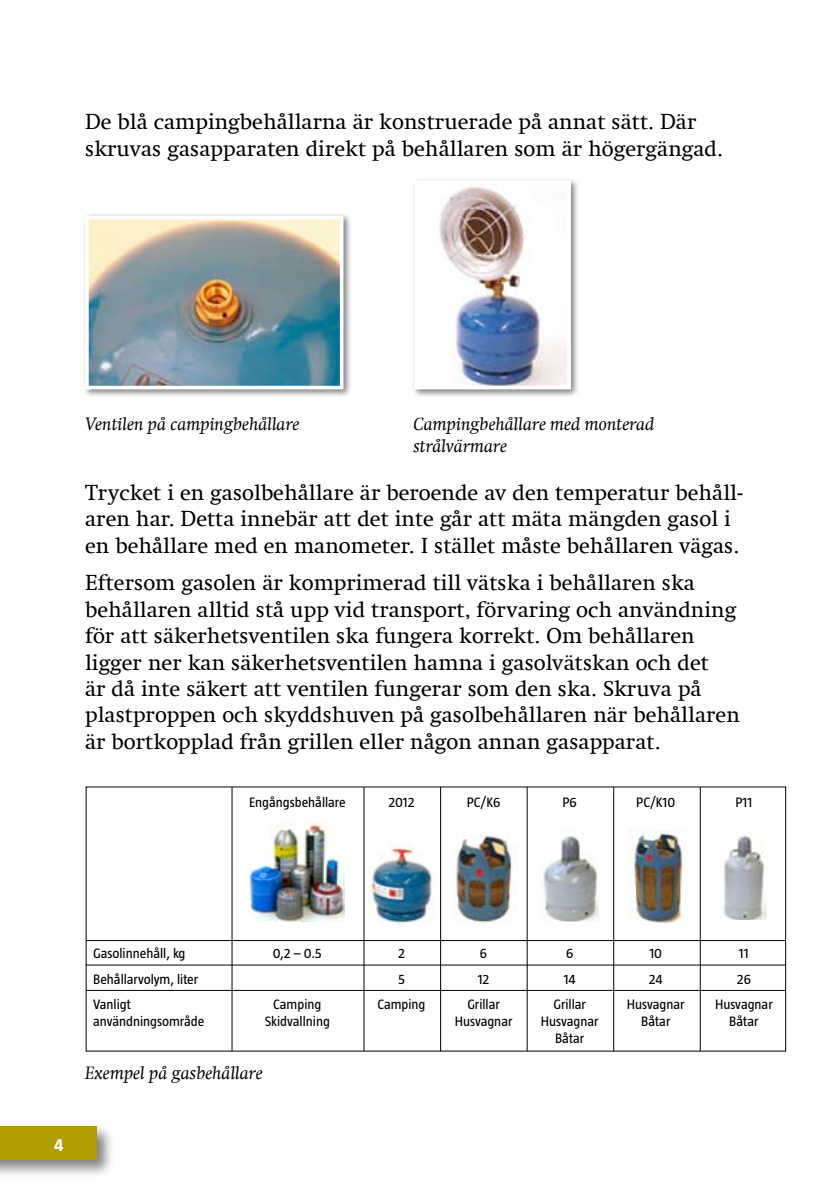
<style>
.page{position:relative;width:840px;height:1191px;background:#fff}
.page>*{position:absolute;margin:0;border:0;box-sizing:border-box;transform-origin:0 0}
.t1{font:22px/26.4px "Swift Com";color:#000}
.t2{font:italic 18px/21.6px "Swift Com";color:#000}
.t3{font:700 18px "Taz";color:#fff}
.t4{font:14px "Taz";color:#000}
</style>
<div class="page">
<div style="left:0;top:1123px;width:115px;height:55px;background:#000;opacity:.5"></div>
<div style="left:0;top:1126px;width:96px;height:33px;background:#b29c00"></div>
<div style="left:410px;top:177px;width:169px;height:221px;background:#000;opacity:.5"></div>
<img style="left:419px;top:185px;width:146px;height:199px">
<hr style="left:231px;top:787px;width:1px;height:264px;background:#000">
<hr style="left:363px;top:787px;width:1px;height:264px;background:#000">
<hr style="left:440px;top:787px;width:1px;height:264px;background:#000">
<hr style="left:526px;top:787px;width:1px;height:264px;background:#000">
<hr style="left:613px;top:787px;width:1px;height:264px;background:#000">
<hr style="left:699px;top:787px;width:1px;height:264px;background:#000">
<hr style="left:86px;top:964px;width:699px;height:1px;background:#000">
<hr style="left:86px;top:990px;width:699px;height:1px;background:#000">
<hr style="left:86px;top:940px;width:699px;height:1px;background:#000">
<div style="left:82px;top:212px;width:270px;height:186px;background:#000;opacity:.5"></div>
<img style="left:90px;top:221px;width:248px;height:163px">
<div style="left:85px;top:216px;width:258px;height:173px;border:4px solid #fff"></div>
<img style="left:369px;top:842px;width:65px;height:83px">
<img style="left:249px;top:822px;width:95px;height:99px">
<img style="left:451px;top:835px;width:66px;height:89px">
<img style="left:543px;top:829px;width:55px;height:92px">
<img style="left:629px;top:829px;width:57px;height:93px">
<img style="left:723px;top:835px;width:43px;height:84px">
<p class="t1" style="left:85px;top:109px;width:639px">De blå campingbehållarna är konstruerade på annat sätt. Där skruvas gasapparaten direkt på behållaren som är högergängad.</p>
<p class="t2" style="left:85px;top:413px;width:216px">Ventilen på campingbehållare</p>
<p class="t2" style="left:413px;top:413px;width:242px">Campingbehållare med monterad strålvärmare</p>
<p class="t1" style="left:85px;top:479px;width:659px">Trycket i en gasolbehållare är beroende av den temperatur behåll&shy;aren har. Detta innebär att det inte går att mäta mängden gasol i en behållare med en manometer. I stället måste behållaren vägas.</p>
<p class="t1" style="left:85px;top:569px;width:655px">Eftersom gasolen är komprimerad till vätska i behållaren ska behållaren alltid stå upp vid transport, förvaring och användning för att säkerhetsventilen ska fungera korrekt. Om behållaren ligger ner kan säkerhetsventilen hamna i gasolvätskan och det<br>är då inte säkert att ventilen fungerar som den ska. Skruva på plastproppen och skyddshuven på gasolbehållaren när behållaren är bortkopplad från grillen eller någon annan gasapparat.</p>
<p class="t4" style="left:249px;top:794px;width:98px">Engångsbehållare</p>
<p class="t4" style="left:388px;top:794px;width:28px">2012</p>
<p class="t4" style="left:466px;top:794px;width:35px">PC/K6</p>
<p class="t4" style="left:562px;top:794px;width:16px">P6</p>
<p class="t4" style="left:636px;top:794px;width:40px">PC/K10</p>
<p class="t4" style="left:735px;top:794px;width:19px">P11</p>
<p class="t4" style="left:93px;top:946px;width:94px">Gasolinnehåll, kg</p>
<p class="t4" style="left:273px;top:946px;width:51px">0,2 – 0.5</p>
<p class="t4" style="left:398px;top:946px;width:8px">2</p>
<p class="t4" style="left:479px;top:946px;width:9px">6</p>
<p class="t4" style="left:565px;top:946px;width:9px">6</p>
<p class="t4" style="left:649px;top:946px;width:14px">10</p>
<p class="t4" style="left:738px;top:946px;width:11px">11</p>
<p class="t4" style="left:93px;top:971px;width:107px">Behållarvolym, liter</p>
<p class="t4" style="left:398px;top:971px;width:8px">5</p>
<p class="t4" style="left:477px;top:971px;width:13px">12</p>
<p class="t4" style="left:563px;top:971px;width:13px">14</p>
<p class="t4" style="left:648px;top:971px;width:15px">24</p>
<p class="t4" style="left:736px;top:971px;width:16px">26</p>
<p class="t4" style="left:93px;top:996px;width:39px">Vanligt</p>
<p class="t4" style="left:273px;top:996px;width:50px">Camping</p>
<p class="t4" style="left:377px;top:996px;width:50px">Camping</p>
<p class="t4" style="left:467px;top:996px;width:34px">Grillar</p>
<p class="t4" style="left:553px;top:996px;width:34px">Grillar</p>
<p class="t4" style="left:626px;top:996px;width:59px">Husvagnar</p>
<p class="t4" style="left:714px;top:996px;width:59px">Husvagnar</p>
<p class="t4" style="left:93px;top:1013px;width:113px">användningsområde</p>
<p class="t4" style="left:264px;top:1013px;width:67px">Skidvallning</p>
<p class="t4" style="left:454px;top:1013px;width:59px">Husvagnar</p>
<p class="t4" style="left:540px;top:1013px;width:59px">Husvagnar</p>
<p class="t4" style="left:640px;top:1013px;width:31px">Båtar</p>
<p class="t4" style="left:728px;top:1013px;width:31px">Båtar</p>
<p class="t4" style="left:554px;top:1030px;width:31px">Båtar</p>
<p class="t2" style="left:85px;top:1062px;width:179px">Exempel på gasbehållare</p>
<p class="t3" style="left:54px;top:1134px;width:11px">4</p>
</div>
